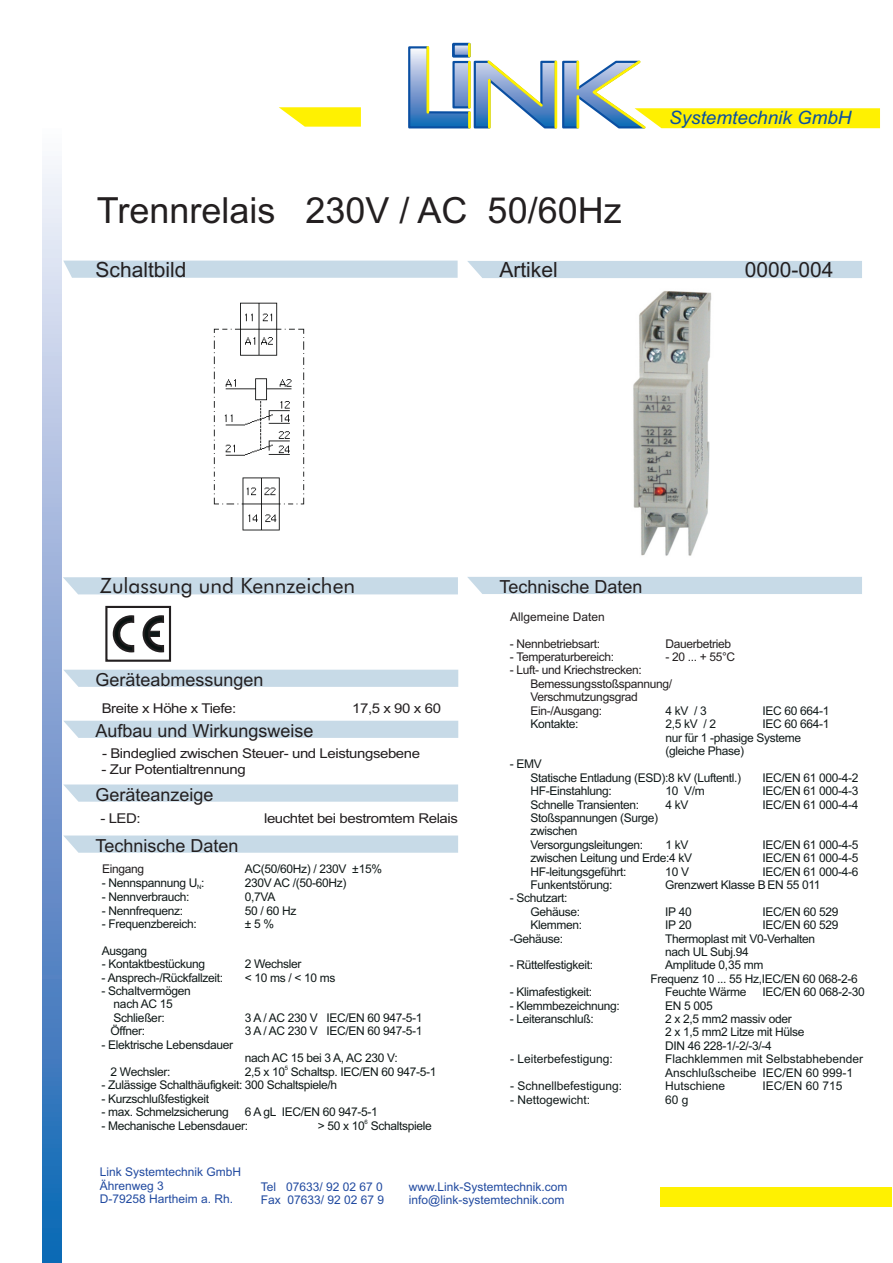
<style>
.page{position:relative;width:893px;height:1263px;background:#fff}
.page>*{position:absolute;margin:0;border:0;box-sizing:border-box;transform-origin:0 0}
.t1{font:36px "Arial";color:#231f20}
.t2{font:21px "Arial";color:#231f20}
.t3{font:21px "Futura BT";color:#231f20}
.t4{font:italic 18.45px "Arial";color:#0a4fa2}
.t5{font:18px "Arial";color:#231f20}
.t6{font:13.5px "Arial";letter-spacing:-.03em;color:#231f20;scale:1.11 1}
.t7{font:12px/13.4px "Arial";letter-spacing:-.03em;color:#111a1a}
.t8{font:12px/13.4px "Arial";letter-spacing:-.03em;color:#0f1817}
.t9{font:12px/13.4px "Arial";letter-spacing:-.03em;color:#231f20}
.t10{font:12px/13.4px "Arial";color:#214aa0}
.t11{font:12px/13.4px "Arial";color:#111a1a}
.t12{font:12px "Arial";color:#231f20}
.t13{font:6px "Arial";color:#0f1817}
</style>
<div class="page">
<svg style="left:63px;top:261px;width:395px;height:17px;background:#c8dae7"></svg>
<div style="left:64px;top:721px;width:394px;height:17px;background:#c7dae7"></div>
<svg style="left:63px;top:784px;width:395px;height:18px;background:#cadce8"></svg>
<svg style="left:63px;top:835px;width:395px;height:18px;background:#cadce8"></svg>
<div style="left:467px;top:577px;width:395px;height:17px;background:#c7dae7"></div>
<div style="left:64px;top:670px;width:394px;height:17px;background:#c7dae7"></div>
<img style="left:213px;top:302px;width:92px;height:229px">
<div style="left:467px;top:261px;width:395px;height:17px;background:#c7dae7"></div>
<svg style="left:279px;top:107px;width:82px;height:20px;background:#fff32f"></svg>
<div style="left:452px;top:43px;width:19px;height:15px;border:3px solid #0a4fa2"></div>
<svg style="left:408px;top:44px;width:472px;height:85px"></svg>
<div style="left:43px;top:129px;width:19px;height:1134px;background:linear-gradient(to bottom,#fbf1f9,#135fb1)"></div>
<div style="left:660px;top:1187px;width:232px;height:20px;background:#fff101"></div>
<img style="left:633px;top:291px;width:79px;height:265px">
<svg style="left:63px;top:577px;width:395px;height:17px;background:#c8dbe7"></svg>
<div style="left:105px;top:606px;width:66px;height:56px;border:2px solid #231f20"></div>
<svg style="left:112px;top:615px;width:53px;height:38px"></svg>
<h1 class="t1" style="left:97px;top:197px;width:526px">Trennrelais 230V / AC 50/60Hz</h1>
<h2 class="t2" style="left:96px;top:262px;width:93px">Schaltbild</h2>
<h2 class="t2" style="left:499px;top:262px;width:60px">Artikel</h2>
<h3 class="t4" style="left:669px;top:110px;width:184px">Systemtechnik GmbH</h3>
<h2 class="t2" style="left:745px;top:262px;width:90px">0000-004</h2>
<h2 class="t3" style="left:100px;top:577px;width:257px">Zulassung und Kennzeichen</h2>
<h3 class="t5" style="left:499px;top:580px;width:145px">Technische Daten</h3>
<h3 class="t5" style="left:96px;top:673px;width:170px">Geräteabmessungen</h3>
<p class="t6" style="left:102px;top:703px;width:123px">Breite x Höhe x Tiefe:</p>
<p class="t6" style="left:352px;top:703px;width:82px">17,5 x 90 x 60</p>
<h3 class="t5" style="left:96px;top:724px;width:220px">Aufbau und Wirkungsweise</h3>
<p class="t6" style="left:102px;top:749px;width:288px">- Bindeglied zwischen Steuer- und Leistungsebene</p>
<p class="t6" style="left:102px;top:764px;width:131px">- Zur Potentialtrennung</p>
<h3 class="t5" style="left:96px;top:788px;width:120px">Geräteanzeige</h3>
<p class="t6" style="left:100px;top:813px;width:38px">- LED:</p>
<p class="t6" style="left:264px;top:813px;width:176px">leuchtet bei bestromtem Relais</p>
<h3 class="t5" style="left:96px;top:839px;width:145px">Technische Daten</h3>
<p class="t9" style="left:102px;top:863px;width:44px">Eingang</p>
<p class="t8" style="left:245px;top:863px;width:139px">AC(50/60Hz) / 230V ±15%</p>
<p class="t8" style="left:102px;top:877px;width:104px">- Nennspannung U :</p>
<p class="t8" style="left:245px;top:877px;width:103px">230V AC /(50-60Hz)</p>
<p class="t13" style="left:197px;top:885px;width:6px">N</p>
<p class="t8" style="left:102px;top:891px;width:89px">- Nennverbrauch:</p>
<p class="t8" style="left:245px;top:891px;width:32px">0,7VA</p>
<p class="t8" style="left:102px;top:905px;width:83px">- Nennfrequenz:</p>
<p class="t8" style="left:245px;top:905px;width:53px">50 / 60 Hz</p>
<p class="t8" style="left:102px;top:918px;width:97px">- Frequenzbereich:</p>
<p class="t8" style="left:245px;top:918px;width:31px">±5%</p>
<p class="t8" style="left:102px;top:945px;width:47px">Ausgang</p>
<p class="t8" style="left:102px;top:958px;width:105px">- Kontaktbestückung</p>
<p class="t8" style="left:245px;top:958px;width:58px">2 Wechsler</p>
<p class="t8" style="left:102px;top:972px;width:123px">- Ansprech-/Rückfallzeit:</p>
<p class="t8" style="left:245px;top:972px;width:92px">&lt;10ms/&lt;10ms</p>
<p class="t8" style="left:114px;top:985px;width:79px;text-indent:-12px">- Schaltvermögen nach AC 15<br>Schließer:</p>
<p class="t8" style="left:245px;top:1012px;width:179px">3 A / AC 230 V IEC/EN 60 947-5-1</p>
<p class="t8" style="left:111px;top:1025px;width:36px">Öffner:</p>
<p class="t8" style="left:245px;top:1025px;width:179px">3 A / AC 230 V IEC/EN 60 947-5-1</p>
<p class="t8" style="left:102px;top:1039px;width:133px">- Elektrische Lebensdauer</p>
<p class="t8" style="left:245px;top:1052px;width:154px">nach AC 15 bei 3 A, AC 230 V:</p>
<p class="t13" style="left:285px;top:1066px;width:5px">5</p>
<p class="t8" style="left:111px;top:1066px;width:61px">2 Wechsler:</p>
<p class="t8" style="left:245px;top:1066px;width:193px">2,5 x 10 Schaltsp. IEC/EN 60 947-5-1</p>
<p class="t8" style="left:102px;top:1079px;width:237px">- Zulässige Schalthäufigkeit: 300 Schaltspiele/h</p>
<p class="t8" style="left:102px;top:1093px;width:109px">- Kurzschlußfestigkeit</p>
<p class="t8" style="left:102px;top:1106px;width:129px">- max. Schmelzsicherung</p>
<p class="t8" style="left:245px;top:1106px;width:134px">6 A gL IEC/EN 60 947-5-1</p>
<p class="t13" style="left:365px;top:1120px;width:5px">6</p>
<p class="t8" style="left:102px;top:1120px;width:148px">- Mechanische Lebensdauer:</p>
<p class="t8" style="left:318px;top:1120px;width:115px">&gt; 50 x 10 Schaltspiele</p>
<p class="t12" style="left:510px;top:612px;width:96px">Allgemeine Daten</p>
<p class="t9" style="left:510px;top:638px;width:92px">- Nennbetriebsart:</p>
<p class="t9" style="left:665px;top:638px;width:67px">Dauerbetrieb</p>
<p class="t9" style="left:510px;top:651px;width:106px">- Temperaturbereich:</p>
<p class="t9" style="left:665px;top:651px;width:71px">- 20 ... + 55°C</p>
<p class="t9" style="left:531px;top:665px;width:143px;text-indent:-21px">- Luft- und Kriechstrecken:<br>Bemessungsstoßspannung/<br>Verschmutzungsgrad<br>Ein-/Ausgang:</p>
<p class="t7" style="left:665px;top:705px;width:43px">4kV /3</p>
<p class="t7" style="left:762px;top:705px;width:69px">IEC 60 664-1</p>
<p class="t7" style="left:665px;top:718px;width:166px;text-indent:97px">IEC 60 664-1 nur für 1 -phasige Systeme (gleiche Phase)</p>
<p class="t7" style="left:531px;top:758px;width:212px;text-indent:-21px">- EMV<br>Statische Entladung (ESD):8 kV (Luftentl.)</p>
<p class="t7" style="left:531px;top:718px;width:50px">Kontakte:</p>
<p class="t7" style="left:665px;top:718px;width:52px">2,5 kV / 2</p>
<p class="t7" style="left:762px;top:772px;width:98px">IEC/EN 61 000-4-2</p>
<p class="t7" style="left:531px;top:785px;width:83px">HF-Einstahlung:</p>
<p class="t7" style="left:665px;top:785px;width:41px">10 V/m</p>
<p class="t7" style="left:762px;top:785px;width:98px">IEC/EN 61 000-4-3</p>
<p class="t7" style="left:531px;top:799px;width:110px">Schnelle Transienten:</p>
<p class="t7" style="left:665px;top:799px;width:25px">4 kV</p>
<p class="t7" style="left:762px;top:799px;width:98px">IEC/EN 61 000-4-4</p>
<p class="t7" style="left:531px;top:812px;width:129px">Stoßspannungen (Surge) zwischen<br>Versorgungsleitungen:</p>
<p class="t7" style="left:665px;top:839px;width:25px">1 kV</p>
<p class="t7" style="left:762px;top:839px;width:98px">IEC/EN 61 000-4-5</p>
<p class="t7" style="left:530px;top:852px;width:163px">zwischen Leitung und Erde:4 kV</p>
<p class="t7" style="left:762px;top:852px;width:98px">IEC/EN 61 000-4-5</p>
<p class="t7" style="left:530px;top:866px;width:98px">HF-leitungsgeführt:</p>
<p class="t7" style="left:665px;top:866px;width:25px">10 V</p>
<p class="t7" style="left:762px;top:866px;width:98px">IEC/EN 61 000-4-6</p>
<p class="t7" style="left:530px;top:879px;width:84px">Funkentstörung:</p>
<p class="t7" style="left:665px;top:879px;width:157px">Grenzwert Klasse B EN 55 011</p>
<p class="t7" style="left:530px;top:893px;width:51px;text-indent:-21px">- Schutzart:<br>Gehäuse:</p>
<p class="t7" style="left:665px;top:906px;width:28px">IP 40</p>
<p class="t7" style="left:762px;top:906px;width:78px">IEC/EN 60 529</p>
<p class="t7" style="left:530px;top:919px;width:53px">Klemmen:</p>
<p class="t7" style="left:665px;top:919px;width:28px">IP 20</p>
<p class="t7" style="left:762px;top:919px;width:78px">IEC/EN 60 529</p>
<p class="t7" style="left:510px;top:933px;width:55px">-Gehäuse:</p>
<p class="t7" style="left:665px;top:933px;width:151px">Thermoplast mit V0-Verhalten nach UL Subj.94</p>
<p class="t7" style="left:510px;top:960px;width:85px">- Rüttelfestigkeit:</p>
<p class="t7" style="left:650px;top:960px;width:209px;text-indent:15px">Amplitude 0,35 mm<br>Frequenz 10 ... 55 Hz,IEC/EN 60 068-2-6</p>
<p class="t7" style="left:510px;top:986px;width:84px">- Klimafestigkeit:</p>
<p class="t7" style="left:665px;top:986px;width:83px">Feuchte Wärme</p>
<p class="t7" style="left:762px;top:986px;width:104px">IEC/EN 60 068-2-30</p>
<p class="t7" style="left:510px;top:1000px;width:112px">- Klemmbezeichnung:</p>
<p class="t7" style="left:665px;top:1000px;width:49px">EN 5 005</p>
<p class="t7" style="left:510px;top:1013px;width:86px">- Leiteranschluß:</p>
<p class="t7" style="left:665px;top:1013px;width:141px">2 x 2,5 mm2 massiv oder<br>2 x 1,5 mm2 Litze mit Hülse<br>DIN 46 228-1/-2/-3/-4</p>
<p class="t11" style="left:510px;top:1053px;width:104px">- Leiterbefestigung:</p>
<p class="t11" style="left:665px;top:1053px;width:200px">Flachklemmen mit Selbstabhebender<br>Anschlußscheibe IEC/EN 60 999-1</p>
<p class="t11" style="left:510px;top:1080px;width:114px">- Schnellbefestigung:</p>
<p class="t11" style="left:665px;top:1080px;width:62px">Hutschiene</p>
<p class="t11" style="left:762px;top:1080px;width:82px">IEC/EN 60 715</p>
<p class="t11" style="left:510px;top:1094px;width:82px">- Nettogewicht:</p>
<p class="t7" style="left:665px;top:1094px;width:25px">60 g</p>
<p class="t10" style="left:100px;top:1166px;width:143px">Link Systemtechnik GmbH<br>Ährenweg 3<br>D-79258 Hartheim a. Rh.</p>
<p class="t10" style="left:261px;top:1181px;width:125px">Tel 07633/ 92 02 67 0<br>Fax 07633/ 92 02 67 9</p>
<p class="t10" style="left:409px;top:1181px;width:160px">www.Link-Systemtechnik.com info@link-systemtechnik.com</p>
</div>
